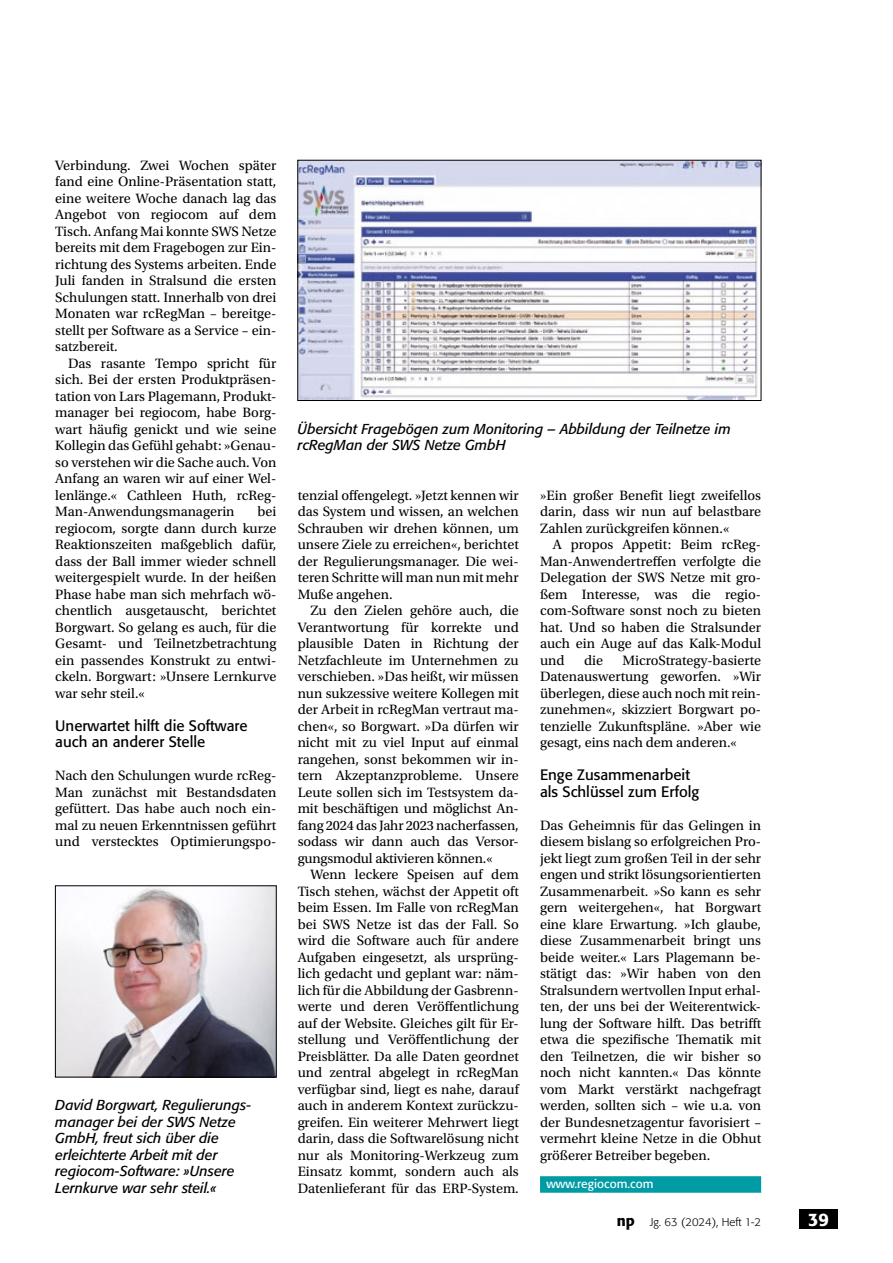
<style>
.page{position:relative;width:893px;height:1263px;background:#fff}
.page>*{position:absolute;margin:0;border:0;box-sizing:border-box;transform-origin:0 0}
.t1{font:500 18px "Formata BQ";color:#fff}
.t2{font:15px/16.5px "Formata BQ";color:#000}
.t3{font:14.25px/16.5px "Utopia Std";color:#000;text-align:justify}
.t4{font:italic 14.25px/16.5px "Formata BQ";color:#000}
.t5{font:12px "Formata BQ";color:#fff}
.t6{font:300 11.25px "Formata BQ";color:#000}
.s1{font-weight:500;font-size:15px}
</style>
<div class="page">
<div style="left:799px;top:1210px;width:39px;height:19px;background:#000"></div>
<div style="left:540px;top:1176px;width:221px;height:17px;background:#009ba4"></div>
<img style="left:57px;top:888px;width:217px;height:187px">
<div style="left:55px;top:886px;width:221px;height:191px;border:1px solid #000"></div>
<img style="left:300px;top:162px;width:459px;height:237px">
<div style="left:298px;top:160px;width:463px;height:241px;border:1px solid #000"></div>
<p class="t3" style="left:55px;top:157px;width:223px">Verbindung. Zwei Wochen später fand eine Online-Präsentation statt, eine weitere Woche danach lag das Angebot von regiocom auf dem Tisch. Anfang Mai konnte SWS Netze bereits mit dem Fragebogen zur Ein&shy;richtung des Systems arbeiten. Ende Juli fanden in Stralsund die ersten Schulungen statt. Innerhalb von drei Monaten war rcRegMan – bereitge&shy;stellt per Software as a Service – ein&shy;satzbereit.</p>
<p class="t3" style="left:55px;top:355px;width:223px;text-indent:13px">Das rasante Tempo spricht für sich. Bei der ersten Produktpräsen&shy;tation von Lars Plagemann, Produkt&shy;manager bei regiocom, habe Borg&shy;wart häufig genickt und wie seine Kollegin das Gefühl gehabt: »Genau&shy;so verstehen wir die Sache auch. Von Anfang an waren wir auf einer Wel&shy;lenlänge.« Cathleen Huth, rcReg-Man-Anwendungsmanagerin</p>
<p class="t3" style="left:55px;top:503px;width:223px;text-indent:202px">bei regiocom, sorgte dann durch kurze Reaktionszeiten maßgeblich dafür, dass der Ball immer wieder schnell weitergespielt wurde. In der heißen Phase habe man sich mehrfach wö&shy;chentlich ausgetauscht, berichtet Borgwart. So gelang es auch, für die Gesamt- und Teilnetzbetrachtung ein passendes Konstrukt zu entwi&shy;ckeln. Borgwart: »Unsere Lernkurve war sehr steil.«</p>
<p class="t2" style="left:55px;top:717px;width:194px">Unerwartet hilft die Software auch an anderer Stelle</p>
<p class="t3" style="left:55px;top:767px;width:223px">Nach den Schulungen wurde rcReg-Man zunächst mit Bestandsdaten gefüttert. Das habe auch noch ein&shy;mal zu neuen Erkenntnissen geführt und verstecktes Optimierungspo-</p>
<p class="t4" style="left:55px;top:1097px;width:197px">David Borgwart, Regulierungs&shy;manager bei der SWS Netze<br>GmbH, freut sich über die erleichterte Arbeit mit der regiocom-Software: »Unsere<br>Lernkurve war sehr steil.«</p>
<p class="t4" style="left:298px;top:420px;width:435px">Übersicht Fragebögen zum Monitoring – Abbildung der Teilnetze im rcRegMan der SWS Netze GmbH</p>
<p class="t3" style="left:298px;top:487px;width:223px">tenzial offengelegt. »Jetzt kennen wir das System und wissen, an welchen Schrauben wir drehen können, um unsere Ziele zu erreichen«, berichtet der Regulierungsmanager. Die wei&shy;teren Schritte will man nun mit mehr Muße angehen.</p>
<p class="t3" style="left:298px;top:602px;width:223px;text-indent:13px">Zu den Zielen gehöre auch, die Verantwortung für korrekte und plausible Daten in Richtung der Netzfachleute im Unternehmen zu verschieben. »Das heißt, wir müssen nun sukzessive weitere Kollegen mit der Arbeit in rcRegMan vertraut ma&shy;chen«, so Borgwart. »Da dürfen wir nicht mit zu viel Input auf einmal rangehen, sonst bekommen wir in&shy;tern Akzeptanzprobleme. Unsere Leute sollen sich im Testsystem da&shy;mit beschäftigen und möglichst An&shy;fang 2024 das Jahr 2023 nacherfassen, sodass wir dann auch das Versor&shy;gungsmodul aktivieren können.«</p>
<p class="t3" style="left:298px;top:866px;width:223px;text-indent:13px">Wenn leckere Speisen auf dem Tisch stehen, wächst der Appetit oft beim Essen. Im Falle von rcRegMan bei SWS Netze ist das der Fall. So wird die Software auch für andere Aufgaben eingesetzt, als ursprüng&shy;lich gedacht und geplant war: näm&shy;lich für die Abbildung der Gasbrenn&shy;werte und deren Veröffentlichung auf der Website. Gleiches gilt für Er&shy;stellung und Veröffentlichung der Preisblätter. Da alle Daten geordnet und zentral abgelegt in rcRegMan verfügbar sind, liegt es nahe, darauf auch in anderem Kontext zurückzu&shy;greifen. Ein weiterer Mehrwert liegt darin, dass die Softwarelösung nicht nur als Monitoring-Werkzeug zum Einsatz kommt, sondern auch als Datenlieferant für das ERP-System.</p>
<p class="t3" style="left:540px;top:487px;width:223px">»Ein großer Benefit liegt zweifellos darin, dass wir nun auf belastbare Zahlen zurückgreifen können.«</p>
<p class="t3" style="left:540px;top:536px;width:223px;text-indent:13px">A propos Appetit: Beim rcReg-Man-Anwendertreffen verfolgte die Delegation der SWS Netze mit gro&shy;ßem Interesse, was die regio&shy;com-Software sonst noch zu bieten hat. Und so haben die Stralsunder auch ein Auge auf das Kalk-Modul und</p>
<p class="t3" style="left:540px;top:652px;width:223px;text-indent:83px">MicroStrategy-basierte Datenauswertung geworfen. »Wir überlegen, diese auch noch mit rein&shy;zunehmen«, skizziert Borgwart po&shy;tenzielle Zukunftspläne. »Aber wie gesagt, eins nach dem anderen.«</p>
<p class="t2" style="left:540px;top:766px;width:161px">Enge Zusammenarbeit als Schlüssel zum Erfolg</p>
<p class="t3" style="left:540px;top:817px;width:223px">Das Geheimnis für das Gelingen in diesem bislang so erfolgreichen Pro&shy;jekt liegt zum großen Teil in der sehr engen und strikt lösungsorientierten Zusammenarbeit. »So kann es sehr gern weitergehen«, hat Borgwart eine klare Erwartung. »Ich glaube, diese Zusammenarbeit bringt uns beide weiter.« Lars Plagemann be&shy;stätigt das: »Wir haben von den Stralsundern wertvollen Input erhal&shy;ten, der uns bei der Weiterentwick&shy;lung der Software hilft. Das betrifft etwa die spezifische Thematik mit den Teilnetzen, die wir bisher so noch nicht kannten.« Das könnte vom Markt verstärkt nachgefragt werden, sollten sich – wie u.a. von der Bundesnetzagentur favorisiert – vermehrt kleine Netze in die Obhut größerer Betreiber begeben.</p>
<p class="t5" style="left:546px;top:1177px;width:109px">www.regiocom.com</p>
<p class="t3" style="left:584px;top:652px;width:20px">die</p>
<p class="t6" style="left:617px;top:1215px;width:146px"><span class="s1">np</span> Jg. 63 (2024), Heft 1-2</p>
<p class="t1" style="left:808px;top:1208px;width:22px">39</p>
</div>
